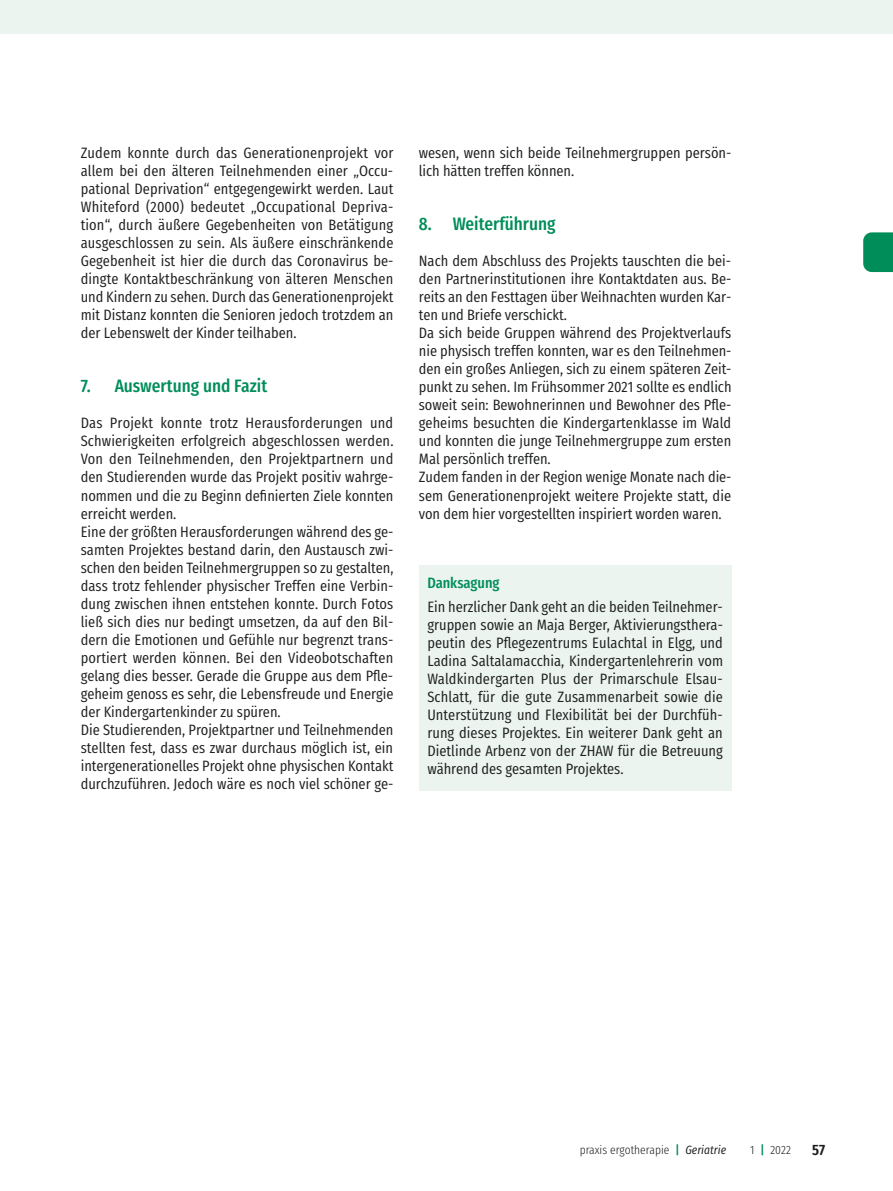
<style>
.page{position:relative;width:893px;height:1191px;background:#fff}
.page>*{position:absolute;margin:0;border:0;box-sizing:border-box;transform-origin:0 0}
.t1{font:500 18px "Fira Sans Condensed";color:#008d5a}
.t2{font:15px/18px "Fira Sans Condensed";color:#1d1e1f}
.t3{font:500 15px "Fira Sans Condensed";color:#008d5a}
.t4{font:600 15px "Fira Sans Condensed";color:#1d1e1f}
.t5{font:300 12px "Fira Sans Condensed";color:#1d1e1f}
.s1{font-weight:500;color:#008d5a}
.s2{font-weight:400;font-style:italic}
</style>
<div class="page">
<svg style="left:863px;top:232px;width:30px;height:40px"></svg>
<div style="left:0;top:0;width:893px;height:34px;background:#ebf4ef"></div>
<div style="left:419px;top:565px;width:312px;height:26px;background:#ebf4ef"></div>
<div style="left:419px;top:589px;width:312px;height:201px;background:#ebf4ef"></div>
<p class="t2" style="left:81px;top:142px;width:314px;text-align:justify">Zudem konnte durch das Generationenprojekt vor allem bei den älteren Teilnehmenden einer „Occu&shy;pational Deprivation“ entgegengewirkt werden. Laut Whiteford (2000) bedeutet „Occupational Depriva&shy;tion“, durch äußere Gegebenheiten von Betätigung ausgeschlossen zu sein. Als äußere einschränkende Gegebenheit ist hier die durch das Coronavirus be&shy;dingte Kontaktbeschränkung von älteren Menschen und Kindern zu sehen. Durch das Generationenprojekt mit Distanz konnten die Senioren jedoch trotzdem an der Lebenswelt der Kinder teilhaben.</p>
<p class="t1" style="left:81px;top:370px;width:188px">7. Auswertung und Fazit</p>
<p class="t2" style="left:81px;top:412px;width:314px">Das Projekt konnte trotz Herausforderungen und Schwierigkeiten erfolgreich abgeschlossen werden.<br>Von den Teilnehmenden, den Projektpartnern und den Studierenden wurde das Projekt positiv wahrge&shy;nommen und die zu Beginn definierten Ziele konnten erreicht werden.<br>Eine der größten Herausforderungen während des ge&shy;samten Projektes bestand darin, den Austausch zwi&shy;schen den beiden Teilnehmergruppen so zu gestalten, dass trotz fehlender physischer Treffen eine Verbin&shy;dung zwischen ihnen entstehen konnte. Durch Fotos ließ sich dies nur bedingt umsetzen, da auf den Bil&shy;dern die Emotionen und Gefühle nur begrenzt trans&shy;portiert werden können. Bei den Videobotschaften gelang dies besser. Gerade die Gruppe aus dem Pfle&shy;geheim genoss es sehr, die Lebensfreude und Energie der Kindergartenkinder zu spüren.<br>Die Studierenden, Projektpartner und Teilnehmenden stellten fest, dass es zwar durchaus möglich ist, ein intergenerationelles Projekt ohne physischen Kontakt durchzuführen. Jedoch wäre es noch viel schöner ge-</p>
<p class="t2" style="left:419px;top:142px;width:314px">wesen, wenn sich beide Teilnehmergruppen persön&shy;lich hätten treffen können.</p>
<p class="t1" style="left:419px;top:208px;width:138px">8. Weiterführung</p>
<p class="t2" style="left:419px;top:250px;width:314px">Nach dem Abschluss des Projekts tauschten die bei&shy;den Partnerinstitutionen ihre Kontaktdaten aus. Be&shy;reits an den Festtagen über Weihnachten wurden Kar&shy;ten und Briefe verschickt.<br>Da sich beide Gruppen während des Projektverlaufs nie physisch treffen konnten, war es den Teilnehmen&shy;den ein großes Anliegen, sich zu einem späteren Zeit&shy;punkt zu sehen. Im Frühsommer 2021 sollte es endlich soweit sein: Bewohnerinnen und Bewohner des Pfle&shy;geheims besuchten die Kindergartenklasse im Wald und konnten die junge Teilnehmergruppe zum ersten Mal persönlich treffen.<br>Zudem fanden in der Region wenige Monate nach die&shy;sem Generationenprojekt weitere Projekte statt, die von dem hier vorgestellten inspiriert worden waren.</p>
<p class="t3" style="left:427px;top:568px;width:74px">Danksagung</p>
<p class="t2" style="left:427px;top:596px;width:297px;text-align:justify">Ein herzlicher Dank geht an die beiden Teilnehmer&shy;gruppen sowie an Maja Berger, Aktivierungsthera&shy;peutin des Pflegezentrums Eulachtal in Elgg, und Ladina Saltalamacchia, Kindergartenlehrerin vom Waldkindergarten Plus der Primarschule Elsau-Schlatt, für die gute Zusammenarbeit sowie die Unterstützung und Flexibilität bei der Durchfüh&shy;rung dieses Projektes. Ein weiterer Dank geht an Dietlinde Arbenz von der ZHAW für die Betreuung während des gesamten Projektes.</p>
<p class="t5" style="left:580px;top:1139px;width:148px">praxis ergotherapie <span class="s1">|</span> <span class="s2">Geriatrie</span></p>
<p class="t5" style="left:750px;top:1139px;width:42px">1 <span class="s1">|</span> 2022</p>
<p class="t4" style="left:812px;top:1135px;width:14px">57</p>
</div>
